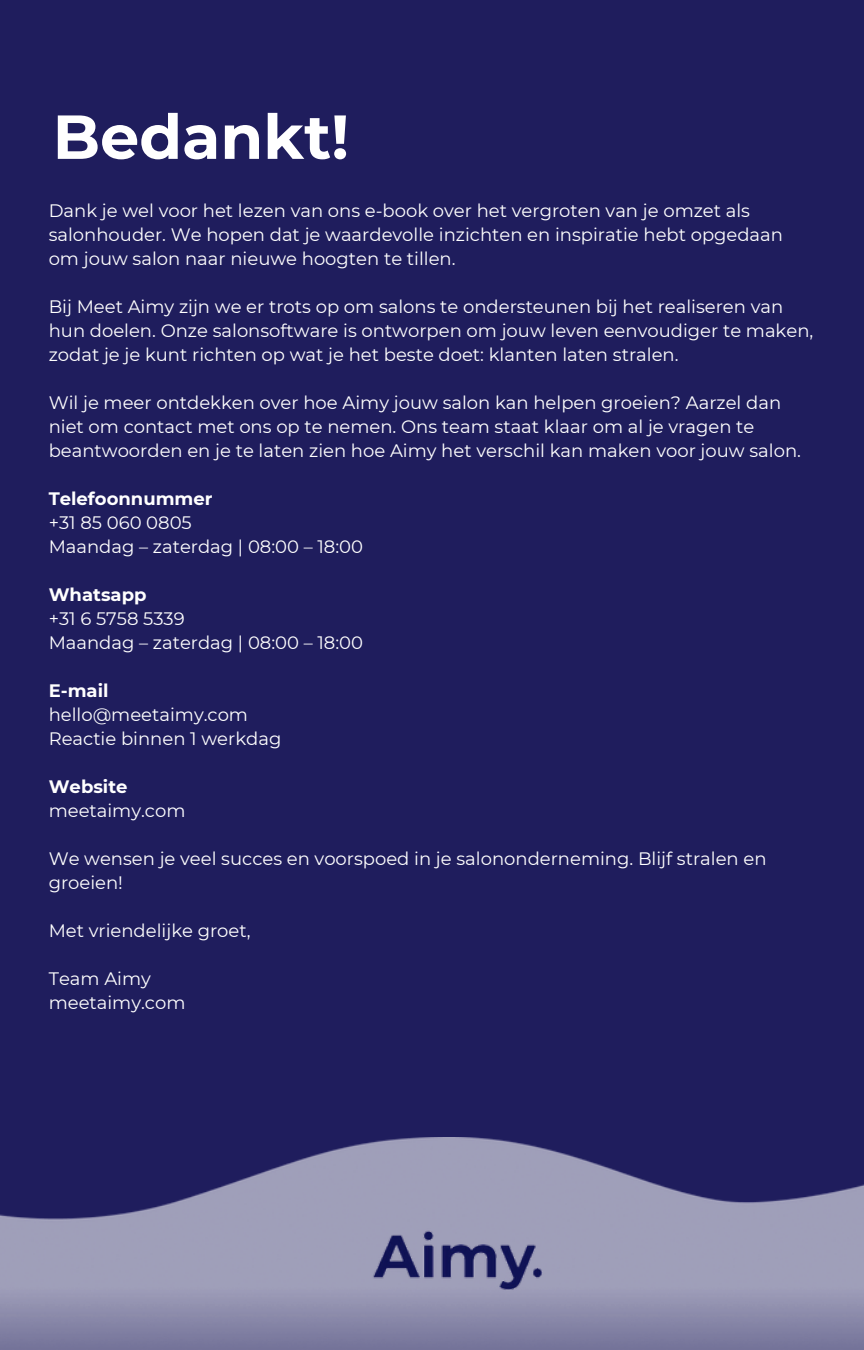
<style>
.page{position:relative;width:864px;height:1350px;background:#1f1d5d}
.page>*{position:absolute;margin:0;border:0;box-sizing:border-box;transform-origin:0 0}
.t1{font:700 62.1px "Montserrat";color:#fff}
.t2{font:18px/24.1px "Montserrat";color:#fff}
.t3{font:700 18px "Montserrat";color:#fff}
</style>
<div class="page">
<img style="left:0;top:1137px;width:864px;height:213px">
<img style="left:356px;top:1215px;width:206px;height:86px">
<p class="t1" style="left:53px;top:99px;width:298px">Bedankt!</p>
<p class="t2" style="left:49px;top:199px;width:736px">Dank je wel voor het lezen van ons e-book over het vergroten van je omzet als salonhouder. We hopen dat je waardevolle inzichten en inspiratie hebt opgedaan om jouw salon naar nieuwe hoogten te tillen.</p>
<p class="t2" style="left:49px;top:295px;width:766px">Bij Meet Aimy zijn we er trots op om salons te ondersteunen bij het realiseren van hun doelen. Onze salonsoftware is ontworpen om jouw leven eenvoudiger te maken, zodat je je kunt richten op wat je het beste doet: klanten laten stralen.</p>
<p class="t2" style="left:49px;top:391px;width:754px">Wil je meer ontdekken over hoe Aimy jouw salon kan helpen groeien? Aarzel dan niet om contact met ons op te nemen. Ons team staat klaar om al je vragen te beantwoorden en je te laten zien hoe Aimy het verschil kan maken voor jouw salon.</p>
<p class="t3" style="left:49px;top:488px;width:165px">Telefoonnummer</p>
<p class="t2" style="left:49px;top:511px;width:145px">+31 85 060 0805</p>
<p class="t2" style="left:49px;top:535px;width:316px">Maandag – zaterdag | 08:00 – 18:00</p>
<p class="t3" style="left:49px;top:584px;width:99px">Whatsapp</p>
<p class="t2" style="left:49px;top:607px;width:137px">+31 6 5758 5339</p>
<p class="t2" style="left:49px;top:631px;width:316px">Maandag – zaterdag | 08:00 – 18:00</p>
<p class="t3" style="left:49px;top:680px;width:61px">E-mail</p>
<p class="t2" style="left:49px;top:703px;width:201px">hello@meetaimy.com</p>
<p class="t2" style="left:49px;top:727px;width:234px">Reactie binnen 1 werkdag</p>
<p class="t3" style="left:49px;top:776px;width:80px">Website</p>
<p class="t2" style="left:49px;top:799px;width:138px">meetaimy.com</p>
<p class="t2" style="left:49px;top:847px;width:719px">We wensen je veel succes en voorspoed in je salononderneming. Blijf stralen en groeien!</p>
<p class="t2" style="left:49px;top:919px;width:203px">Met vriendelijke groet,</p>
<p class="t2" style="left:49px;top:967px;width:104px">Team Aimy</p>
<p class="t2" style="left:49px;top:991px;width:138px">meetaimy.com</p>
</div>
